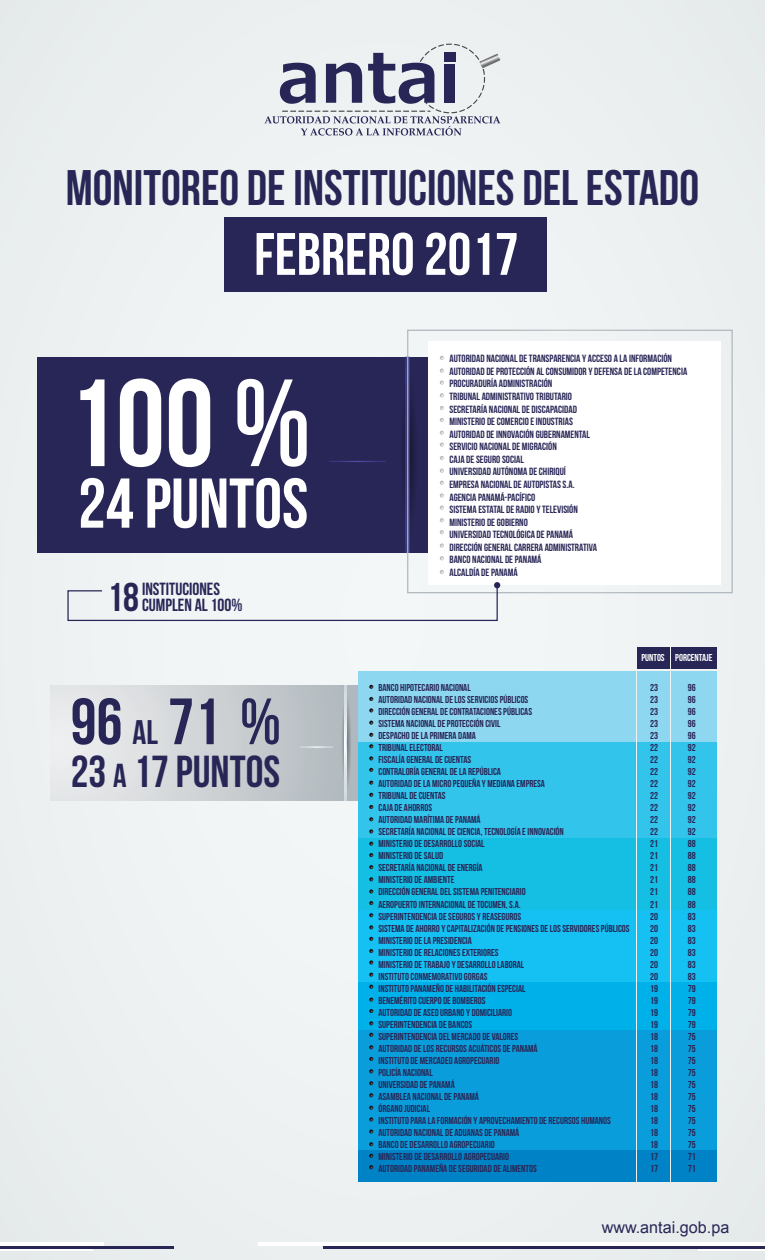
<style>
.page{position:relative;width:765px;height:1260px;background:#edf0f1}
.page>*{position:absolute;margin:0;border:0;box-sizing:border-box;transform-origin:0 0}
.t1{font:123.75px "Bebas Neue";color:#fff}
.t2{font:70.25px "Bebas Neue";color:#fff}
.t3{font:65.25px "Bebas Neue";color:#282656}
.t4{font:59.75px "Bebas Neue";color:#fff}
.t5{font:49.88px "Bebas Neue";color:#282656}
.t6{font:44.75px "Bebas Neue";color:#282656}
.t7{font:40.12px "Bebas Neue";color:#282656}
.t8{font:17.62px/15.9px "Bebas Neue";color:#282656}
.t9{font:16.12px "Arial";color:#282656}
.t10{font:10.5px/12.6px "Bebas Neue";color:#282656}
.t11{font:10px/12px "Bebas Neue";color:#282656;text-align:justify}
.t12{font:10px "Bebas Neue";color:#fff}
.s1{font-size:34.12px}
.s2{font-size:33.25px}
</style>
<div class="page">
<div style="left:37px;top:357px;width:391px;height:195px;background:#282656"></div>
<svg style="left:399px;top:357px;width:19px;height:192px"></svg>
<hr style="left:329px;top:461px;width:57px;height:1px;background:#fff">
<hr style="left:406px;top:357px;width:4px;height:195px;background:#39367e">
<div style="left:428px;top:341px;width:293px;height:244px;background:#fff"></div>
<div style="left:637px;top:647px;width:33px;height:22px;background:#282656"></div>
<svg style="left:440px;top:356px;width:4px;height:4px"></svg>
<svg style="left:440px;top:368px;width:4px;height:5px"></svg>
<svg style="left:440px;top:380px;width:4px;height:5px"></svg>
<svg style="left:440px;top:393px;width:4px;height:4px"></svg>
<svg style="left:440px;top:406px;width:4px;height:4px"></svg>
<svg style="left:440px;top:418px;width:4px;height:4px"></svg>
<svg style="left:440px;top:431px;width:4px;height:4px"></svg>
<svg style="left:440px;top:443px;width:4px;height:4px"></svg>
<svg style="left:440px;top:456px;width:4px;height:4px"></svg>
<svg style="left:440px;top:469px;width:4px;height:4px"></svg>
<svg style="left:440px;top:481px;width:4px;height:4px"></svg>
<svg style="left:440px;top:493px;width:4px;height:5px"></svg>
<svg style="left:440px;top:505px;width:4px;height:5px"></svg>
<svg style="left:440px;top:518px;width:4px;height:4px"></svg>
<svg style="left:440px;top:530px;width:4px;height:4px"></svg>
<svg style="left:440px;top:543px;width:4px;height:5px"></svg>
<svg style="left:440px;top:556px;width:4px;height:4px"></svg>
<svg style="left:440px;top:570px;width:4px;height:4px"></svg>
<div style="left:671px;top:647px;width:46px;height:22px;background:#282656"></div>
<div style="left:637px;top:671px;width:33px;height:71px;background:#8ed7f0"></div>
<div style="left:671px;top:671px;width:46px;height:71px;background:#8ed7f0"></div>
<div style="left:51px;top:686px;width:307px;height:114px;background:linear-gradient(to right,#efeff0,#afb7bc)"></div>
<svg style="left:340px;top:686px;width:11px;height:112px"></svg>
<hr style="left:300px;top:746px;width:33px;height:2px;background:#fff">
<svg style="left:345px;top:686px;width:2px;height:114px"></svg>
<div style="left:358px;top:671px;width:278px;height:71px;background:#8ed7f0"></div>
<div style="left:637px;top:742px;width:33px;height:96px;background:#33c4ec"></div>
<div style="left:671px;top:742px;width:46px;height:96px;background:#33c4ec"></div>
<div style="left:358px;top:742px;width:278px;height:96px;background:#33c4ec"></div>
<div style="left:637px;top:838px;width:33px;height:72px;background:#15bee3"></div>
<div style="left:671px;top:838px;width:46px;height:72px;background:#15bee3"></div>
<div style="left:358px;top:838px;width:278px;height:72px;background:#15bee3"></div>
<div style="left:637px;top:910px;width:33px;height:72px;background:#15c0f2"></div>
<div style="left:671px;top:910px;width:46px;height:72px;background:#15c0f2"></div>
<div style="left:358px;top:910px;width:278px;height:72px;background:#15c0f2"></div>
<div style="left:637px;top:982px;width:33px;height:48px;background:#00b0e9"></div>
<div style="left:671px;top:982px;width:46px;height:48px;background:#00b0e9"></div>
<div style="left:358px;top:982px;width:278px;height:48px;background:#00b0e9"></div>
<div style="left:637px;top:1030px;width:33px;height:121px;background:#0a9ddb"></div>
<div style="left:671px;top:1030px;width:46px;height:121px;background:#0a9ddb"></div>
<div style="left:358px;top:1030px;width:278px;height:121px;background:#0a9ddb"></div>
<div style="left:637px;top:1151px;width:33px;height:31px;background:#0082c6"></div>
<div style="left:671px;top:1151px;width:46px;height:31px;background:#0082c6"></div>
<div style="left:358px;top:1151px;width:278px;height:31px;background:#0082c6"></div>
<hr style="left:259px;top:1242px;width:506px;height:4px;background:#fff">
<hr style="left:323px;top:1246px;width:442px;height:3px;background:#282656">
<hr style="left:0;top:1242px;width:103px;height:4px;background:#fff">
<hr style="left:0;top:1246px;width:173px;height:3px;background:#282656">
<hr style="left:0;top:1250px;width:92px;height:1px;background:#fff">
<hr style="left:698px;top:1250px;width:67px;height:1px;background:#fff">
<svg style="left:369px;top:685px;width:4px;height:4px"></svg>
<svg style="left:369px;top:697px;width:4px;height:4px"></svg>
<svg style="left:369px;top:708px;width:4px;height:4px"></svg>
<svg style="left:369px;top:721px;width:4px;height:4px"></svg>
<svg style="left:369px;top:733px;width:4px;height:4px"></svg>
<svg style="left:369px;top:744px;width:4px;height:4px"></svg>
<svg style="left:369px;top:756px;width:4px;height:4px"></svg>
<svg style="left:369px;top:768px;width:4px;height:4px"></svg>
<svg style="left:369px;top:781px;width:4px;height:4px"></svg>
<svg style="left:369px;top:793px;width:4px;height:4px"></svg>
<svg style="left:369px;top:805px;width:4px;height:4px"></svg>
<svg style="left:369px;top:817px;width:4px;height:4px"></svg>
<svg style="left:369px;top:829px;width:4px;height:4px"></svg>
<svg style="left:369px;top:842px;width:4px;height:4px"></svg>
<svg style="left:369px;top:853px;width:4px;height:4px"></svg>
<svg style="left:369px;top:865px;width:4px;height:4px"></svg>
<svg style="left:369px;top:877px;width:4px;height:4px"></svg>
<svg style="left:369px;top:889px;width:4px;height:5px"></svg>
<svg style="left:369px;top:901px;width:4px;height:4px"></svg>
<svg style="left:369px;top:913px;width:4px;height:4px"></svg>
<svg style="left:369px;top:925px;width:4px;height:4px"></svg>
<svg style="left:369px;top:937px;width:4px;height:4px"></svg>
<svg style="left:369px;top:949px;width:4px;height:4px"></svg>
<svg style="left:369px;top:960px;width:4px;height:5px"></svg>
<svg style="left:369px;top:973px;width:4px;height:4px"></svg>
<svg style="left:369px;top:985px;width:4px;height:4px"></svg>
<svg style="left:369px;top:998px;width:4px;height:4px"></svg>
<svg style="left:369px;top:1009px;width:4px;height:4px"></svg>
<svg style="left:369px;top:1021px;width:4px;height:4px"></svg>
<svg style="left:369px;top:1033px;width:4px;height:4px"></svg>
<svg style="left:369px;top:1045px;width:4px;height:4px"></svg>
<svg style="left:369px;top:1057px;width:4px;height:4px"></svg>
<svg style="left:369px;top:1069px;width:4px;height:4px"></svg>
<svg style="left:369px;top:1081px;width:4px;height:4px"></svg>
<svg style="left:369px;top:1093px;width:4px;height:4px"></svg>
<svg style="left:369px;top:1106px;width:4px;height:4px"></svg>
<svg style="left:369px;top:1117px;width:4px;height:5px"></svg>
<svg style="left:369px;top:1129px;width:4px;height:5px"></svg>
<svg style="left:369px;top:1142px;width:4px;height:4px"></svg>
<svg style="left:369px;top:1154px;width:4px;height:4px"></svg>
<svg style="left:369px;top:1165px;width:4px;height:4px"></svg>
<div style="left:407px;top:330px;width:326px;height:263px;border:1px solid #fff"></div>
<div style="left:225px;top:217px;width:322px;height:75px;background:#282656"></div>
<svg style="left:67px;top:585px;width:431px;height:36px"></svg>
<svg style="left:494px;top:582px;width:6px;height:6px"></svg>
<svg style="left:265px;top:44px;width:235px;height:92px"></svg>
<h3 class="t5" style="left:66px;top:161px;width:635px">MONITOREO DE INSTITUCIONES DEL ESTADO</h3>
<h3 class="t4" style="left:254px;top:221px;width:266px">FEBRERO 2017</h3>
<h1 class="t1" style="left:67px;top:355px;width:245px">100 %</h1>
<h2 class="t2" style="left:78px;top:465px;width:232px">24 PUNTOS</h2>
<h3 class="t7" style="left:107px;top:575px;width:33px">18</h3>
<h3 class="t8" style="left:142px;top:581px;width:102px">INSTITUCIONES<br>CUMPLEN AL 100%</h3>
<h3 class="t3" style="left:71px;top:686px;width:212px">96 <span class="s1">AL</span> 71 %</h3>
<h3 class="t6" style="left:71px;top:747px;width:211px">23 <span class="s2">A</span> 17 PUNTOS</h3>
<p class="t10" style="left:449px;top:352px;width:239px">AUTORIDAD NACIONAL DE TRANSPARENCIA Y ACCESO A LA INFORMACIÓN AUTORIDAD DE PROTECCIÓN AL CONSUMIDOR Y DEFENSA DE LA COMPETENCIA PROCURADURÍA ADMINISTRACIÓN<br>TRIBUNAL ADMINISTRATIVO TRIBUTARIO<br>SECRETARÍA NACIONAL DE DISCAPACIDAD<br>MINISTERIO DE COMERCIO E INDUSTRIAS<br>AUTORIDAD DE INNOVACIÓN GUBERNAMENTAL<br>SERVICIO NACIONAL DE MIGRACIÓN<br>CAJA DE SEGURO SOCIAL<br>UNIVERSIDAD AUTÓNOMA DE CHIRIQUÍ<br>EMPRESA NACIONAL DE AUTOPISTAS S.A.<br>AGENCIA PANAMÁ-PACÍFICO<br>SISTEMA ESTATAL DE RADIO Y TELEVISIÓN<br>MINISTERIO DE GOBIERNO<br>UNIVERSIDAD TECNOLÓGICA DE PANAMÁ<br>DIRECCIÓN GENERAL CARRERA ADMINISTRATIVA<br>BANCO NACIONAL DE PANAMÁ<br>ALCALDÍA DE PANAMÁ</p>
<p class="t12" style="left:641px;top:652px;width:73px">PUNTOS PORCENTAJE</p>
<p class="t11" style="left:378px;top:681px;width:253px;text-align:left">BANCO HIPOTECARIO NACIONAL<br>AUTORIDAD NACIONAL DE LOS SERVICIOS PÚBLICOS<br>DIRECCIÓN GENERAL DE CONTRATACIONES PÚBLICAS<br>SISTEMA NACIONAL DE PROTECCIÓN CIVIL<br>DESPACHO DE LA PRIMERA DAMA<br>TRIBUNAL ELECTORAL<br>FISCALÍA GENERAL DE CUENTAS<br>CONTRALORÍA GENERAL DE LA REPÚBLICA<br>AUTORIDAD DE LA MICRO PEQUEÑA Y MEDIANA EMPRESA<br>TRIBUNAL DE CUENTAS<br>CAJA DE AHORROS<br>AUTORIDAD MARÍTIMA DE PANAMÁ<br>SECRETARÍA NACIONAL DE CIENCIA, TECNOLOGÍA E INNOVACIÓN<br>MINISTERIO DE DESARROLLO SOCIAL<br>MINISTERIO DE SALUD<br>SECRETARÍA NACIONAL DE ENERGÍA<br>MINISTERIO DE AMBIENTE<br>DIRECCIÓN GENERAL DEL SISTEMA PENITENCIARIO<br>AEROPUERTO INTERNACIONAL DE TOCUMEN, S.A.<br>SUPERINTENDENCIA DE SEGUROS Y REASEGUROS<br>SISTEMA DE AHORRO Y CAPITALIZACIÓN DE PENSIONES DE LOS SERVIDORES PÚBLICOS MINISTERIO DE LA PRESIDENCIA<br>MINISTERIO DE RELACIONES EXTERIORES<br>MINISTERIO DE TRABAJO Y DESARROLLO LABORAL<br>INSTITUTO CONMEMORATIVO GORGAS<br>INSTITUTO PANAMEÑO DE HABILITACIÓN ESPECIAL<br>BENEMÉRITO CUERPO DE BOMBEROS<br>AUTORIDAD DE ASEO URBANO Y DOMICILIARIO<br>SUPERINTENDENCIA DE BANCOS<br>SUPERINTENDENCIA DEL MERCADO DE VALORES<br>AUTORIDAD DE LOS RECURSOS ACUÁTICOS DE PANAMÁ<br>INSTITUTO DE MERCADEO AGROPECUARIO<br>POLICÍA NACIONAL<br>UNIVERSIDAD DE PANAMÁ<br>ASAMBLEA NACIONAL DE PANAMÁ<br>ÓRGANO JUDICIAL<br>INSTITUTO PARA LA FORMACIÓN Y APROVECHAMIENTO DE RECURSOS HUMANOS AUTORIDAD NACIONAL DE ADUANAS DE PANAMÁ<br>BANCO DE DESARROLLO AGROPECUARIO<br>MINISTERIO DE DESARROLLO AGROPECUARIO<br>AUTORIDAD PANAMEÑA DE SEGURIDAD DE ALIMENTOS</p>
<p class="t11" style="left:650px;top:681px;width:9px">23<br>23<br>23<br>23<br>23<br>22<br>22<br>22<br>22<br>22<br>22<br>22<br>22<br>21<br>21<br>21<br>21<br>21<br>21<br>20<br>20<br>20<br>20<br>20<br>20<br>19<br>19<br>19<br>19<br>18<br>18<br>18<br>18<br>18<br>18<br>18<br>18<br>18<br>18<br>17<br>17</p>
<p class="t11" style="left:688px;top:681px;width:9px">96<br>96<br>96<br>96<br>96<br>92<br>92<br>92<br>92<br>92<br>92<br>92<br>92<br>88<br>88<br>88<br>88<br>88<br>88<br>83<br>83<br>83<br>83<br>83<br>83<br>79<br>79<br>79<br>79<br>75<br>75<br>75<br>75<br>75<br>75<br>75<br>75<br>75<br>75<br>71<br>71</p>
<h3 class="t9" style="left:602px;top:1216px;width:129px">www.antai.gob.pa</h3>
</div>
